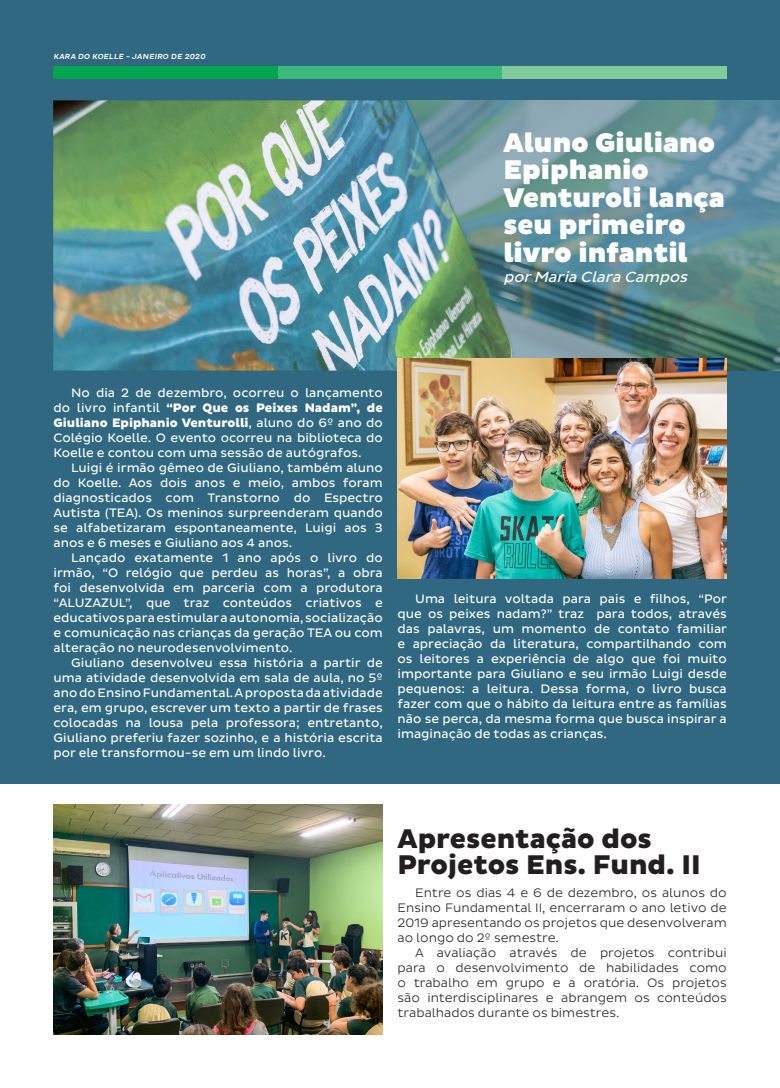
<style>
.page{position:relative;width:780px;height:1088px;background:#fff}
.page>*{position:absolute;margin:0;border:0;box-sizing:border-box;transform-origin:0 0}
.t1{font:700 54.12px "Futura BT";letter-spacing:-.02em;color:#fff}
.Titulo{font:900 27.5px/27.5px "Pluto Sans";color:#fff}
.Titulo-2{font:800 27.5px/26.2px "Pluto Sans";color:#231f20}
.t2{font:17.12px "Futura BT";color:#fff}
.Autor{font:italic 15px "Pluto Sans";color:#fff}
.t3{font:500 14.5px/17.1px "Futura BT";color:#fff}
.Texto{font:12.5px/15px "Pluto Sans";color:#fff;text-align:justify}
.Texto-2{font:300 12.5px/15px "Pluto Sans";color:#231f20;text-align:justify}
.Texto-3{font:500 7.5px "Pluto Sans";color:#fff}
.s1{font-weight:800}
</style>
<div class="page">
<div style="left:0;top:0;width:780px;height:783px;background:#306881"></div>
<img style="left:513px;top:101px;width:267px;height:269px">
<img style="left:53px;top:101px;width:460px;height:270px">
<img style="left:397px;top:358px;width:329px;height:220px">
<img style="left:53px;top:804px;width:330px;height:231px">
<div style="left:53px;top:67px;width:225px;height:12px;background:#00a54f"></div>
<div style="left:278px;top:67px;width:224px;height:12px;background:#39b97a"></div>
<div style="left:502px;top:67px;width:225px;height:12px;background:#80ca9c"></div>
<p class="Texto-3" style="left:53px;top:52px;width:155px">KARA DO KOELLE - JANEIRO DE 2020</p>
<p class="Titulo" style="left:503px;top:129px;width:223px">Aluno Giuliano<br>Epiphanio<br>Venturoli lança seu primeiro livro infantil</p>
<p class="t3" style="left:480px;top:186px;width:249px">A partir dos resultados divulgados</p>
<p class="t3" style="left:461px;top:221px;width:267px">cou em seu site, no dia 18 de junho de<br>2019, o desempenho das escolas no</p>
<p class="Autor" style="left:503px;top:268px;width:190px">porMaria Clara Campos</p>
<p class="Texto" style="left:53px;top:386px;width:331px;text-indent:18px">No dia 2 de dezembro, ocorreu o lançamento do livro infantil <span class="s1">“Por Que os Peixes Nadam”, de Giuliano Epiphanio Venturolli</span>, aluno do 6º ano do Colégio Koelle. O evento ocorreu na biblioteca do Koelle e contou com uma sessão de autógrafos.</p>
<p class="Texto" style="left:53px;top:461px;width:331px;text-indent:18px">Luigi é irmão gêmeo de Giuliano, também aluno do Koelle. Aos dois anos e meio, ambos foram diagnosticados com Transtorno do Espectro Autista (TEA). Os meninos surpreenderam quando se alfabetizaram espontaneamente, Luigi aos 3 anos e 6 meses e Giuliano aos 4 anos.</p>
<p class="Texto" style="left:53px;top:551px;width:331px;text-indent:18px">Lançado exatamente 1 ano após o livro do irmão, “O relógio que perdeu as horas”, a obra foi desenvolvida em parceria com a produtora “ALUZAZUL”, que traz conteúdos criativos e educativos para estimular a autonomia, socialização e comunicação nas crianças da geração TEA ou com alteração no neurodesenvolvimento.</p>
<p class="Texto" style="left:53px;top:656px;width:331px;text-indent:18px">Giuliano desenvolveu essa história a partir de uma atividade desenvolvida em sala de aula, no 5º ano do Ensino Fundamental. A proposta da atividade era, em grupo, escrever um texto a partir de frases colocadas na lousa pela professora; entretanto, Giuliano preferiu fazer sozinho, e a história escrita por ele transformou-se em um lindo livro.</p>
<p class="Texto" style="left:397px;top:591px;width:331px;text-indent:18px">Uma leitura voltada para pais e filhos, “Por que os peixes nadam?” traz para todos, através das palavras, um momento de contato familiar e apreciação da literatura, compartilhando com os leitores a experiência de algo que foi muito importante para Giuliano e seu irmão Luigi desde pequenos: a leitura. Dessa forma, o livro busca fazer com que o hábito da leitura entre as famílias não se perca, da mesma forma que busca inspirar a imaginação de todas as crianças.</p>
<p class="t1" style="left:56px;top:640px;width:440px">50ª Festa Junina</p>
<p class="t2" style="left:56px;top:703px;width:166px">por Mauricio Chiodini</p>
<p class="t3" style="left:72px;top:749px;width:204px">No dia 8 de junho, aconteceu</p>
<p class="Titulo-2" style="left:397px;top:826px;width:305px">Apresentação dos<br>Projetos Ens. Fund. II</p>
<p class="Texto-2" style="left:397px;top:886px;width:331px;text-indent:18px">Entre os dias 4 e 6 de dezembro, os alunos do Ensino Fundamental II, encerraram o ano letivo de 2019 apresentando os projetos que desenvolveram ao longo do 2º semestre.</p>
<p class="Texto-2" style="left:397px;top:946px;width:331px;text-indent:18px">A avaliação através de projetos contribui para o desenvolvimento de habilidades como o trabalho em grupo e a oratória. Os projetos são interdisciplinares e abrangem os conteúdos trabalhados durante os bimestres.</p>
</div>
